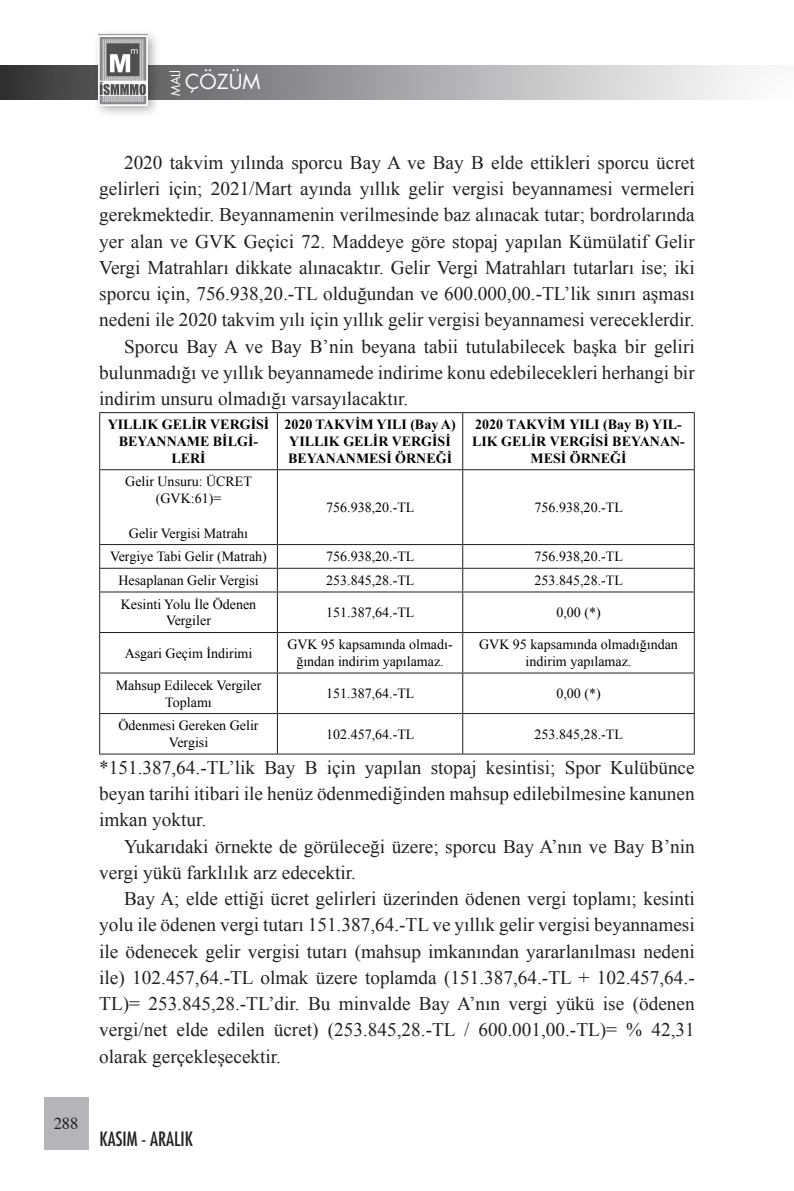
<style>
.page{position:relative;width:794px;height:1191px;background:#fff}
.page>*{position:absolute;margin:0;border:0;box-sizing:border-box;transform-origin:0 0}
.t1{font:20.12px "Futura Book Tr";color:#fff}
.Normal_wrd_16{font:19.25px/26.2px "Times New Roman";color:#231f20;text-align:justify}
.t2{font:19.25px "Futura Cond Nr Tr";color:#231f20}
.t3{font:16.62px "Times";color:#231f20}
.Normal_wrd_16-2{font:14px/16.8px "Times New Roman";color:#000;text-align:center}
.Normal_wrd_16-3{font:700 14px/16.8px "Times New Roman";color:#000;text-align:center}
.t4{font:12.25px "Futura Book Tr";color:#fff}
</style>
<div class="page">
<div style="left:0;top:65px;width:794px;height:35px;background:linear-gradient(to right,#3b3d3f,#fff)"></div>
<div style="left:92px;top:29px;width:69px;height:89px;background:#231f20;opacity:.36"></div>
<img style="left:98px;top:35px;width:50px;height:70px">
<div style="left:44px;top:1096px;width:44px;height:53px;background:#b4b5b8"></div>
<hr style="left:99px;top:412px;width:178px;height:1px;background:#231f20">
<hr style="left:99px;top:413px;width:1px;height:56px;background:#231f20">
<hr style="left:277px;top:412px;width:186px;height:1px;background:#231f20">
<hr style="left:277px;top:413px;width:1px;height:56px;background:#231f20">
<hr style="left:463px;top:412px;width:231px;height:1px;background:#231f20">
<hr style="left:462px;top:413px;width:1px;height:56px;background:#231f20">
<hr style="left:694px;top:413px;width:1px;height:56px;background:#231f20">
<hr style="left:99px;top:469px;width:178px;height:1px;background:#231f20">
<hr style="left:99px;top:470px;width:1px;height:74px;background:#231f20">
<hr style="left:277px;top:469px;width:186px;height:1px;background:#231f20">
<hr style="left:277px;top:470px;width:1px;height:74px;background:#231f20">
<hr style="left:463px;top:469px;width:231px;height:1px;background:#231f20">
<hr style="left:462px;top:470px;width:1px;height:74px;background:#231f20">
<hr style="left:694px;top:470px;width:1px;height:74px;background:#231f20">
<hr style="left:99px;top:544px;width:178px;height:1px;background:#231f20">
<hr style="left:277px;top:544px;width:186px;height:1px;background:#231f20">
<hr style="left:463px;top:544px;width:231px;height:1px;background:#231f20">
<hr style="left:99px;top:568px;width:178px;height:1px;background:#231f20">
<svg style="left:99px;top:545px;width:1px;height:46px"></svg>
<hr style="left:277px;top:568px;width:186px;height:1px;background:#231f20">
<svg style="left:277px;top:545px;width:1px;height:46px"></svg>
<hr style="left:463px;top:568px;width:231px;height:1px;background:#231f20">
<svg style="left:462px;top:545px;width:1px;height:46px"></svg>
<svg style="left:694px;top:545px;width:1px;height:46px"></svg>
<hr style="left:99px;top:591px;width:178px;height:1px;background:#231f20">
<hr style="left:99px;top:592px;width:1px;height:40px;background:#231f20">
<hr style="left:277px;top:591px;width:186px;height:1px;background:#231f20">
<hr style="left:277px;top:592px;width:1px;height:40px;background:#231f20">
<hr style="left:463px;top:591px;width:231px;height:1px;background:#231f20">
<hr style="left:462px;top:592px;width:1px;height:40px;background:#231f20">
<hr style="left:694px;top:592px;width:1px;height:40px;background:#231f20">
<hr style="left:99px;top:632px;width:178px;height:1px;background:#231f20">
<hr style="left:99px;top:633px;width:1px;height:39px;background:#231f20">
<hr style="left:277px;top:632px;width:186px;height:1px;background:#231f20">
<hr style="left:277px;top:633px;width:1px;height:39px;background:#231f20">
<hr style="left:463px;top:632px;width:231px;height:1px;background:#231f20">
<hr style="left:462px;top:633px;width:1px;height:39px;background:#231f20">
<hr style="left:694px;top:633px;width:1px;height:39px;background:#231f20">
<hr style="left:99px;top:672px;width:178px;height:1px;background:#231f20">
<hr style="left:99px;top:673px;width:1px;height:40px;background:#231f20">
<hr style="left:277px;top:672px;width:186px;height:1px;background:#231f20">
<hr style="left:277px;top:673px;width:1px;height:40px;background:#231f20">
<hr style="left:463px;top:672px;width:231px;height:1px;background:#231f20">
<hr style="left:462px;top:673px;width:1px;height:40px;background:#231f20">
<hr style="left:694px;top:673px;width:1px;height:40px;background:#231f20">
<hr style="left:99px;top:713px;width:178px;height:1px;background:#231f20">
<hr style="left:99px;top:714px;width:1px;height:39px;background:#231f20">
<hr style="left:277px;top:713px;width:186px;height:1px;background:#231f20">
<hr style="left:277px;top:714px;width:1px;height:39px;background:#231f20">
<hr style="left:463px;top:713px;width:231px;height:1px;background:#231f20">
<hr style="left:462px;top:714px;width:1px;height:39px;background:#231f20">
<hr style="left:694px;top:714px;width:1px;height:39px;background:#231f20">
<hr style="left:99px;top:753px;width:178px;height:1px;background:#231f20">
<hr style="left:277px;top:753px;width:186px;height:1px;background:#231f20">
<hr style="left:463px;top:753px;width:231px;height:1px;background:#231f20">
<p class="t4" style="left:167px;top:96px;width:27px;rotate:-90deg">MALİ</p>
<p class="t1" style="left:185px;top:68px;width:77px">ÇÖZÜM</p>
<p class="t3" style="left:54px;top:1108px;width:26px">288</p>
<p class="Normal_wrd_16" style="left:99px;top:149px;width:597px;text-indent:25px">2020 takvim yılında sporcu Bay A ve Bay B elde ettikleri sporcu ücret gelirleri için; 2021/Mart ayında yıllık gelir vergisi beyannamesi vermeleri gerekmektedir. Beyannamenin verilmesinde baz alınacak tutar; bordrolarında yer alan ve GVK Geçici 72. Maddeye göre stopaj yapılan Kümülatif Gelir Vergi Matrahları dikkate alınacaktır. Gelir Vergi Matrahları tutarları ise; iki sporcu için, 756.938,20.-TL olduğundan ve 600.000,00.-TL’lik sınırı aşması nedeni ile 2020 takvim yılı için yıllık gelir vergisi beyannamesi vereceklerdir.</p>
<p class="Normal_wrd_16" style="left:99px;top:333px;width:597px;text-indent:25px">Sporcu Bay A ve Bay B’nin beyana tabii tutulabilecek başka bir geliri bulunmadığı ve yıllık beyannamede indirime konu edebilecekleri herhangi bir indirim unsuru olmadığı varsayılacaktır.</p>
<p class="Normal_wrd_16-3" style="left:108px;top:416px;width:163px">YILLIK GELİR VERGİSİ</p>
<p class="Normal_wrd_16-3" style="left:119px;top:432px;width:141px">BEYANNAME BİLGİ-<br>LERİ</p>
<p class="Normal_wrd_16-3" style="left:284px;top:416px;width:173px;text-align:left">2020 TAKVİM YILI (Bay A)<br>YILLIK GELİR VERGİSİ<br>BEYANANMESİ ÖRNEĞİ</p>
<p class="Normal_wrd_16-3" style="left:472px;top:416px;width:214px">2020 TAKVİM YILI (Bay B) YIL-<br>LIK GELİR VERGİSİ BEYANAN-<br>MESİ ÖRNEĞİ</p>
<p class="Normal_wrd_16-2" style="left:125px;top:473px;width:128px">Gelir Unsuru: ÜCRET (GVK:61)=</p>
<p class="Normal_wrd_16-2" style="left:129px;top:524px;width:121px">Gelir Vergisi Matrahı</p>
<p class="Normal_wrd_16-2" style="left:326px;top:499px;width:90px">756.938,20.-TL</p>
<p class="Normal_wrd_16-2" style="left:534px;top:499px;width:90px">756.938,20.-TL</p>
<p class="Normal_wrd_16-2" style="left:110px;top:548px;width:158px">Vergiye Tabi Gelir (Matrah)</p>
<p class="Normal_wrd_16-2" style="left:326px;top:548px;width:90px">756.938,20.-TL</p>
<p class="Normal_wrd_16-2" style="left:534px;top:548px;width:90px">756.938,20.-TL</p>
<p class="Normal_wrd_16-2" style="left:118px;top:571px;width:142px">Hesaplanan Gelir Vergisi</p>
<p class="Normal_wrd_16-2" style="left:326px;top:571px;width:90px">253.845,28.-TL</p>
<p class="Normal_wrd_16-2" style="left:534px;top:571px;width:90px">253.845,28.-TL</p>
<p class="Normal_wrd_16-2" style="left:121px;top:595px;width:137px">Kesinti Yolu İle Ödenen<br>Vergiler</p>
<p class="Normal_wrd_16-2" style="left:326px;top:604px;width:90px">151.387,64.-TL</p>
<p class="Normal_wrd_16-2" style="left:556px;top:604px;width:46px">0,00 (*)</p>
<p class="Normal_wrd_16-2" style="left:125px;top:644px;width:129px">Asgari Geçim İndirimi</p>
<p class="Normal_wrd_16-2" style="left:287px;top:636px;width:167px">GVK 95 kapsamında olmadı&shy;ğından indirim yapılamaz.</p>
<p class="Normal_wrd_16-2" style="left:479px;top:636px;width:200px">GVK 95 kapsamında olmadığından indirim yapılamaz.</p>
<p class="Normal_wrd_16-2" style="left:116px;top:676px;width:147px">Mahsup Edilecek Vergiler<br>Toplamı</p>
<p class="Normal_wrd_16-2" style="left:326px;top:685px;width:90px">151.387,64.-TL</p>
<p class="Normal_wrd_16-2" style="left:556px;top:685px;width:46px">0,00 (*)</p>
<p class="Normal_wrd_16-2" style="left:119px;top:717px;width:141px">Ödenmesi Gereken Gelir<br>Vergisi</p>
<p class="Normal_wrd_16-2" style="left:326px;top:725px;width:90px">102.457,64.-TL</p>
<p class="Normal_wrd_16-2" style="left:534px;top:725px;width:90px">253.845,28.-TL</p>
<p class="Normal_wrd_16" style="left:99px;top:754px;width:597px">*151.387,64.-TL’lik Bay B için yapılan stopaj kesintisi; Spor Kulübünce beyan tarihi itibari ile henüz ödenmediğinden mahsup edilebilmesine kanunen imkan yoktur.</p>
<p class="Normal_wrd_16" style="left:99px;top:832px;width:597px;text-indent:25px">Yukarıdaki örnekte de görüleceği üzere; sporcu Bay A’nın ve Bay B’nin vergi yükü farklılık arz edecektir.</p>
<p class="Normal_wrd_16" style="left:99px;top:885px;width:597px;text-indent:25px">Bay A; elde ettiği ücret gelirleri üzerinden ödenen vergi toplamı; kesinti yolu ile ödenen vergi tutarı 151.387,64.-TL ve yıllık gelir vergisi beyannamesi ile ödenecek gelir vergisi tutarı (mahsup imkanından yararlanılması nedeni ile) 102.457,64.-TL olmak üzere toplamda (151.387,64.-TL + 102.457,64.- TL)= 253.845,28.-TL’dir. Bu minvalde Bay A’nın vergi yükü ise (ödenen vergi/net elde edilen ücret) (253.845,28.-TL / 600.001,00.-TL)= % 42,31 olarak gerçekleşecektir.</p>
<p class="t2" style="left:100px;top:1126px;width:95px">KASIM - ARALIK</p>
</div>
